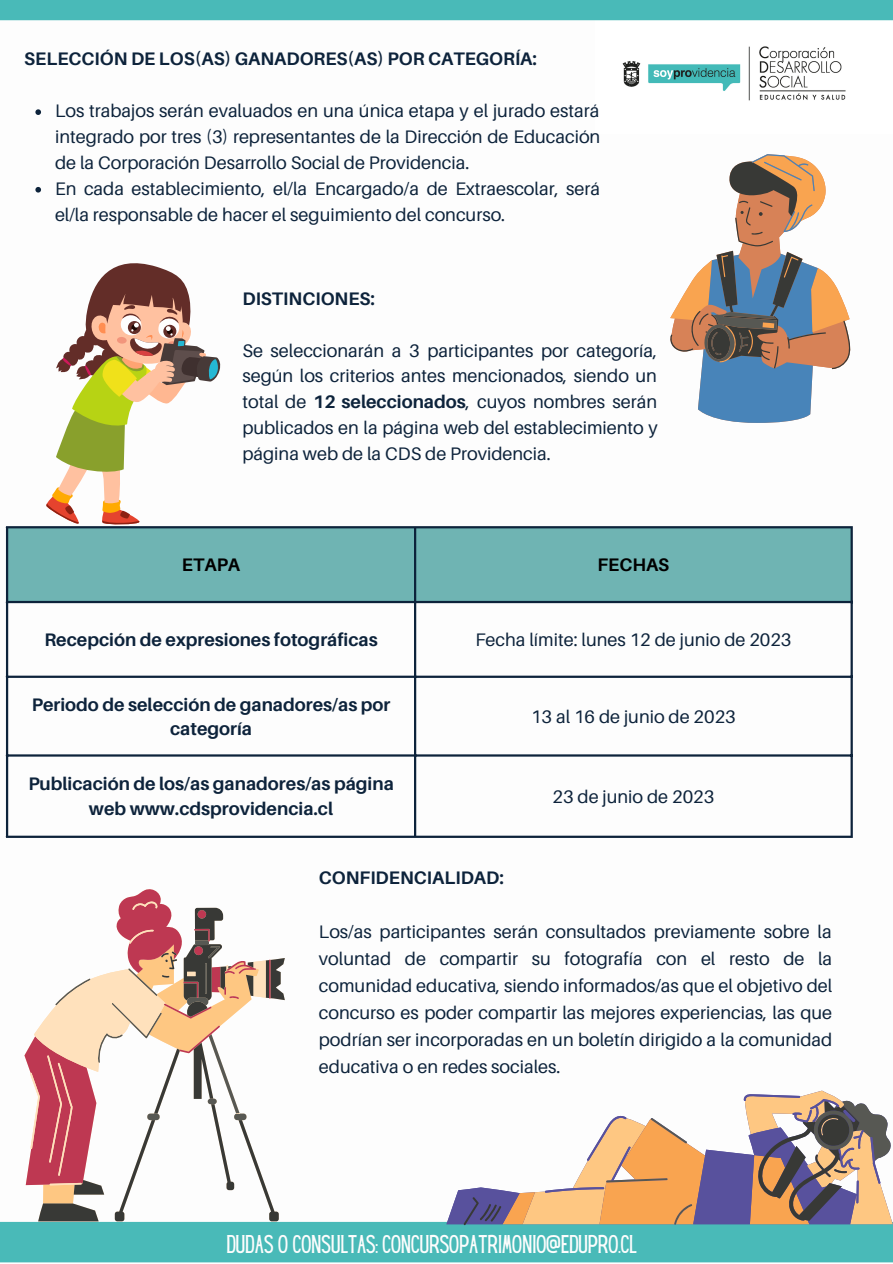
<style>
.page{position:relative;width:893px;height:1264px;background:#fff}
.page>*{position:absolute;margin:0;border:0;box-sizing:border-box;transform-origin:0 0}
.t1{font:22.5px "Hey Gotcha";color:#fdfdfd}
.t2{font:18.15px/25.8px "Aileron";color:#0d233b;text-align:justify}
.t3{font:700 18.15px/24.8px "Aileron";color:#0d233b;text-align:center}
.t4{font:700 18.15px "Aileron";color:#000}
.s1{font-weight:700}
</style>
<div class="page">
<div style="left:8px;top:528px;width:842px;height:73px;background:#6fb4b3"></div>
<hr style="left:6px;top:528px;width:2px;height:307px;background:#0d233b">
<hr style="left:414px;top:528px;width:2px;height:307px;background:#0d233b">
<hr style="left:850px;top:528px;width:2px;height:307px;background:#0d233b">
<hr style="left:6px;top:526px;width:846px;height:2px;background:#0d233b">
<hr style="left:6px;top:601px;width:846px;height:2px;background:#0d233b">
<hr style="left:6px;top:675px;width:846px;height:3px;background:#0d233b">
<hr style="left:6px;top:754px;width:846px;height:2px;background:#0d233b">
<hr style="left:6px;top:835px;width:846px;height:3px;background:#0d233b">
<img style="left:622px;top:46px;width:224px;height:55px">
<svg style="left:35px;top:109px;width:6px;height:6px"></svg>
<svg style="left:35px;top:187px;width:6px;height:5px"></svg>
<div style="left:0;top:0;width:892px;height:20px;background:#49bab8"></div>
<div style="left:0;top:1221px;width:892px;height:41px;background:#49bab8"></div>
<svg style="left:880px;top:1115px;width:11px;height:109px"></svg>
<svg style="left:446px;top:1094px;width:434px;height:130px"></svg>
<svg style="left:463px;top:1101px;width:396px;height:124px"></svg>
<svg style="left:670px;top:154px;width:181px;height:269px"></svg>
<svg style="left:24px;top:889px;width:137px;height:296px"></svg>
<svg style="left:38px;top:958px;width:247px;height:263px"></svg>
<svg style="left:30px;top:901px;width:236px;height:284px"></svg>
<svg style="left:46px;top:263px;width:175px;height:262px"></svg>
<p class="t3" style="left:24px;top:46px;width:514px">SELECCIÓN DE LOS(AS) GANADORES(AS) POR CATEGORÍA:</p>
<p class="t2" style="left:55px;top:98px;width:547px">Los trabajos serán evaluados en una única etapa y el jurado estará integrado por tres (3) representantes de la Dirección de Educación de la Corporación Desarrollo Social de Providencia.</p>
<p class="t2" style="left:55px;top:175px;width:546px">En cada establecimiento, el/la Encargado/a de Extraescolar, será el/la responsable de hacer el seguimiento del concurso.</p>
<p class="t3" style="left:242px;top:286px;width:134px">DISTINCIONES:</p>
<p class="t2" style="left:242px;top:337px;width:417px">Se seleccionarán a 3 participantes por categoría, según los criterios antes mencionados, siendo un total de <span class="s1">12 seleccionados</span>, cuyos nombres serán publicados en la página web del establecimiento y página web de la CDS de Providencia.</p>
<p class="t4" style="left:182px;top:553px;width:60px">ETAPA</p>
<p class="t4" style="left:597px;top:553px;width:73px">FECHAS</p>
<p class="t3" style="left:44px;top:626px;width:335px">Recepción de expresiones fotográficas</p>
<p class="t2" style="left:475px;top:626px;width:317px">Fecha límite: lunes 12 de junio de 2023</p>
<p class="t3" style="left:32px;top:691px;width:360px">Periodo de selección de ganadores/as por categoría</p>
<p class="t3" style="left:28px;top:771px;width:367px">Publicación de los/as ganadores/as página web www.cdsprovidencia.cl</p>
<p class="t3" style="left:319px;top:865px;width:186px">CONFIDENCIALIDAD:</p>
<p class="t2" style="left:531px;top:703px;width:206px">13 al 16 de junio de 2023</p>
<p class="t2" style="left:552px;top:783px;width:163px">23 de junio de 2023</p>
<p class="t2" style="left:319px;top:917px;width:515px;line-height:27px">Los/as participantes serán consultados previamente sobre la voluntad de compartir su fotografía con el resto de la comunidad educativa, siendo informados/as que el objetivo del concurso es poder compartir las mejores experiencias, las que podrían ser incorporadas en un boletín dirigido a la comunidad educativa o en redes sociales.</p>
<p class="t1" style="left:226px;top:1234px;width:411px">DUDAS O CONSULTAS: CONCURSOPATRIMONIO@EDUPRO.CL</p>
</div>
